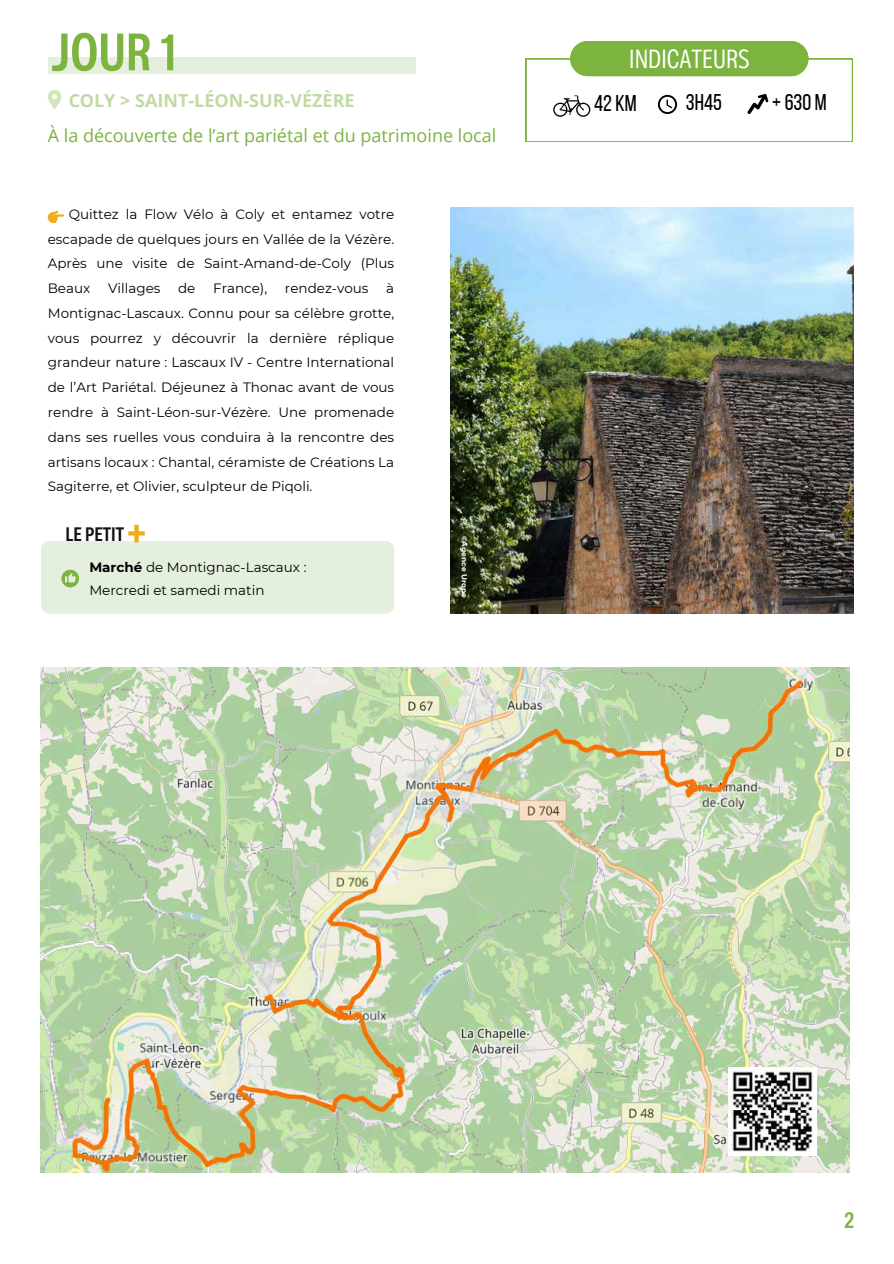
<style>
.page{position:relative;width:894px;height:1264px;background:#fff}
.page>*{position:absolute;margin:0;border:0;box-sizing:border-box;transform-origin:0 0}
.t1{font:700 52.5px "Body Text Slim";color:#7db33f}
.t2{font:700 43.65px "Body Text Slim";color:#f2ab1a}
.t3{font:26.1px "Body Text Slim";color:#fff}
.t4{font:22.65px "Bebas Neue";color:#000}
.t5{font:700 22.5px "Body Text Slim";color:#7db33f}
.t6{font:700 19.5px "Body Text Slim";color:#141313}
.t7{font:18px "Open Sans";color:#7db33f}
.t8{font:700 18px "Open Sans";color:#7db33f}
.t9{font:13.5px/24.8px "Montserrat";color:#000;text-align:justify}
.t10{font:700 7.5px "Montserrat";color:#fff}
.s1{font-weight:700}
</style>
<div class="page">
<svg style="left:525px;top:41px;width:327px;height:101px"></svg>
<img style="left:41px;top:667px;width:807px;height:505px">
<img style="left:450px;top:207px;width:403px;height:406px">
<div style="left:41px;top:540px;width:353px;height:73px;background:#e4efde;border-radius:9px"></div>
<svg style="left:61px;top:569px;width:18px;height:18px"></svg>
<div style="left:48px;top:57px;width:367px;height:16px;background:#e4efde"></div>
<svg style="left:48px;top:90px;width:13px;height:19px"></svg>
<img style="left:728px;top:1067px;width:88px;height:88px">
<svg style="left:48px;top:210px;width:15px;height:13px"></svg>
<h1 class="t1" style="left:51px;top:22px;width:127px">JOUR 1</h1>
<h3 class="t3" style="left:629px;top:44px;width:122px">INDICATEURS</h3>
<h3 class="t8" style="left:68px;top:88px;width:288px">COLY &gt; SAINT-LÉON-SUR-VÉZÈRE</h3>
<h3 class="t4" style="left:594px;top:94px;width:44px">42 km</h3>
<h3 class="t4" style="left:685px;top:93px;width:37px">3h45</h3>
<h3 class="t4" style="left:772px;top:93px;width:56px">+630M</h3>
<h3 class="t7" style="left:48px;top:123px;width:450px">À la découverte de l’art pariétal et du patrimoine local</h3>
<p class="t9" style="left:48px;top:202px;width:348px;text-indent:21px">Quittez la Flow Vélo à Coly et entamez votre escapade de quelques jours en Vallée de la Vézère.<br>Après une visite de Saint-Amand-de-Coly (Plus Beaux</p>
<p class="t9" style="left:108px;top:276px;width:54px">Villages</p>
<p class="t9" style="left:178px;top:276px;width:19px">de</p>
<p class="t9" style="left:213px;top:276px;width:56px">France),</p>
<p class="t9" style="left:285px;top:276px;width:85px">rendez-vous</p>
<p class="t9" style="left:48px;top:276px;width:348px;text-indent:338px">à Montignac-Lascaux. Connu pour sa célèbre grotte, vous pourrez y découvrir la dernière réplique grandeur nature : Lascaux IV - Centre International de l’Art Pariétal. Déjeunez à Thonac avant de vous rendre à Saint-Léon-sur-Vézère. Une promenade dans ses ruelles vous conduira à la rencontre des artisans locaux : Chantal, céramiste de Créations La Sagiterre, et Olivier, sculpteur de Piqoli.</p>
<h3 class="t6" style="left:65px;top:523px;width:60px">LE PETIT</h3>
<h2 class="t2" style="left:127px;top:505px;width:21px">+</h2>
<p class="t9" style="left:89px;top:556px;width:219px;line-height:22.5px"><span class="s1">Marché</span> de Montignac-Lascaux :<br>Mercredi et samedi matin</p>
<p class="t10" style="left:469px;top:535px;width:64px;rotate:90deg">©Agence Urope</p>
<h3 class="t5" style="left:843px;top:1206px;width:12px">2</h3>
</div>
